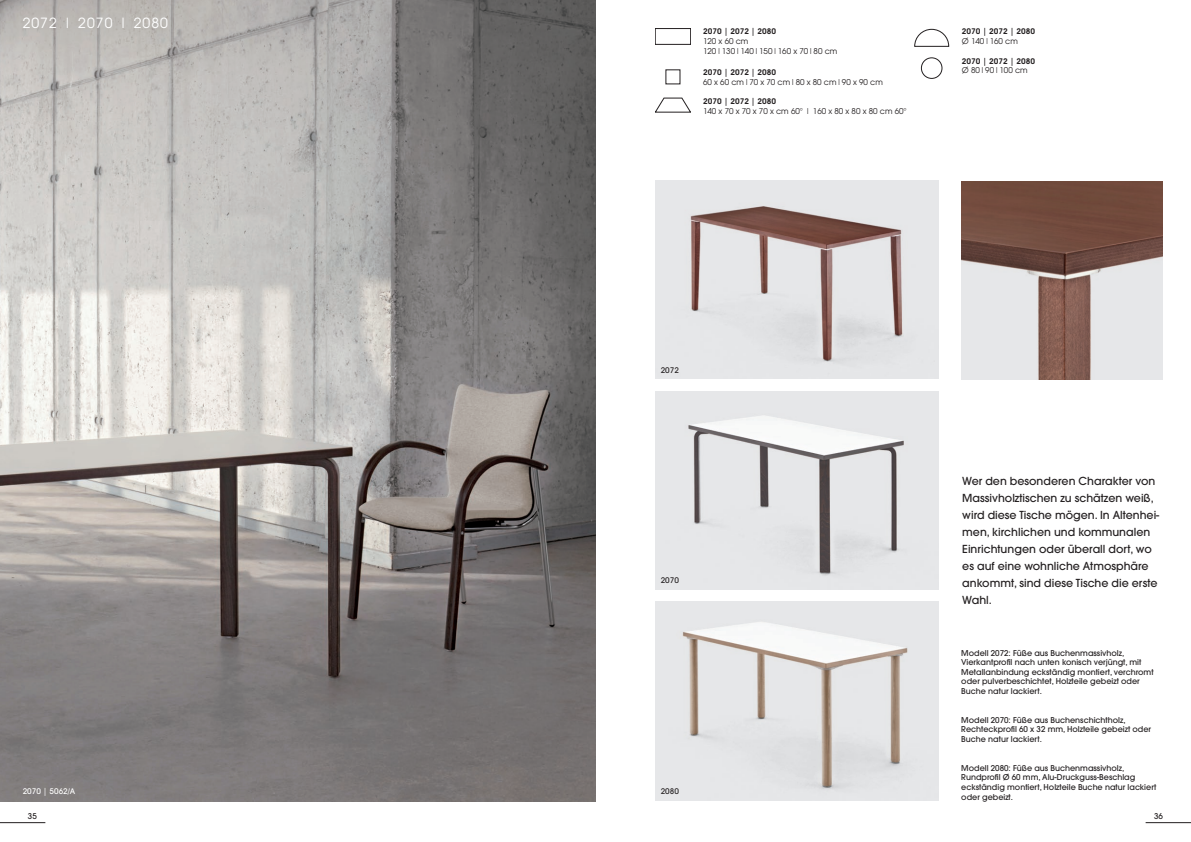
<style>
.page{position:relative;width:1191px;height:842px;background:#fff}
.page>*{position:absolute;margin:0;border:0;box-sizing:border-box;transform-origin:0 0}
.t1{font:14px "Avant Garde";letter-spacing:.075em;color:#fff}
.t2{font:500 11px/17px "Avant Garde";color:#231f20}
.t3{font:500 8px/9.6px "Avant Garde";color:#231f20}
.t4{font:8px/9.6px "Avant Garde";color:#231f20}
.t5{font:600 8px "Avant Garde IT Cby BT";color:#231f20}
.t6{font:500 8px "Avant Garde IT Cby BT";color:#231f20}
.t7{font:500 8px "Avant Garde IT Cby BT";color:#fff}
</style>
<div class="page">
<hr style="left:0;top:822px;width:45px;height:1px;background:#231f20">
<hr style="left:1145px;top:822px;width:46px;height:1px;background:#231f20">
<img style="left:655px;top:180px;width:283px;height:199px">
<img style="left:655px;top:602px;width:283px;height:198px">
<img style="left:655px;top:391px;width:283px;height:199px">
<img style="left:0;top:0;width:595px;height:802px">
<svg style="left:655px;top:28px;width:36px;height:17px"></svg>
<svg style="left:665px;top:69px;width:16px;height:16px"></svg>
<svg style="left:655px;top:98px;width:36px;height:15px"></svg>
<svg style="left:914px;top:28px;width:35px;height:19px"></svg>
<svg style="left:920px;top:58px;width:23px;height:21px"></svg>
<img style="left:961px;top:181px;width:201px;height:199px">
<h1 class="t1" style="left:23px;top:14px;width:147px">2072 | 2070 | 2080</h1>
<p class="t7" style="left:23px;top:786px;width:54px">2070 | 5062/A</p>
<p class="t5" style="left:703px;top:27px;width:75px">2070 | 2072 | 2080</p>
<p class="t4" style="left:703px;top:36px;width:136px">120 x 60 cm<br>120|130|140|150|160 x 70|80 cm</p>
<p class="t5" style="left:703px;top:68px;width:75px">2070 | 2072 | 2080</p>
<p class="t4" style="left:703px;top:77px;width:181px">60 x 60 cm|70 x 70 cm|80 x 80 cm|90 x 90 cm</p>
<p class="t5" style="left:703px;top:96px;width:75px">2070 | 2072 | 2080</p>
<p class="t4" style="left:703px;top:106px;width:205px">140 x 70 x 70 x 70 x cm 60° | 160 x 80 x 80 x 80 cm 60°</p>
<p class="t5" style="left:962px;top:27px;width:75px">2070 | 2072 | 2080</p>
<p class="t4" style="left:962px;top:36px;width:58px">Ø 140|160 cm</p>
<p class="t5" style="left:962px;top:56px;width:75px">2070 | 2072 | 2080</p>
<p class="t4" style="left:962px;top:66px;width:67px">Ø 80|90|100 cm</p>
<p class="t6" style="left:660px;top:365px;width:20px">2072</p>
<p class="t6" style="left:660px;top:575px;width:20px">2070</p>
<p class="t6" style="left:660px;top:786px;width:20px">2080</p>
<p class="t2" style="left:962px;top:473px;width:199px">Wer den besonderen Charakter von<br>Massivholztischen zu schätzen weiß, wird diese Tische mögen. In Altenhei&shy;men, kirchlichen und kommunalen<br>Einrichtungen oder überall dort, wo es auf eine wohnliche Atmosphäre ankommt, sind diese Tische die erste<br>Wahl.</p>
<p class="t3" style="left:961px;top:648px;width:194px">Modell 2072: Füße aus Buchenmassivholz, Vierkantprofil nach unten konisch verjüngt, mit Metallanbindung eckständig montiert, verchromt oder pulverbeschichtet, Holzteile gebeizt oder Buche natur lackiert.</p>
<p class="t3" style="left:961px;top:715px;width:191px">Modell 2070: Füße aus Buchenschichtholz,<br>Rechteckprofil 60 x 32 mm, Holzteile gebeizt oder<br>Buche natur lackiert.</p>
<p class="t3" style="left:961px;top:763px;width:197px">Modell 2080: Füße aus Buchenmassivholz, Rundprofil Ø 60 mm, Alu-Druckguss-Beschlag eckständig montiert, Holzteile Buche natur lackiert oder gebeizt.</p>
<p class="t3" style="left:28px;top:812px;width:10px">35</p>
<p class="t3" style="left:1154px;top:811px;width:10px">36</p>
</div>
